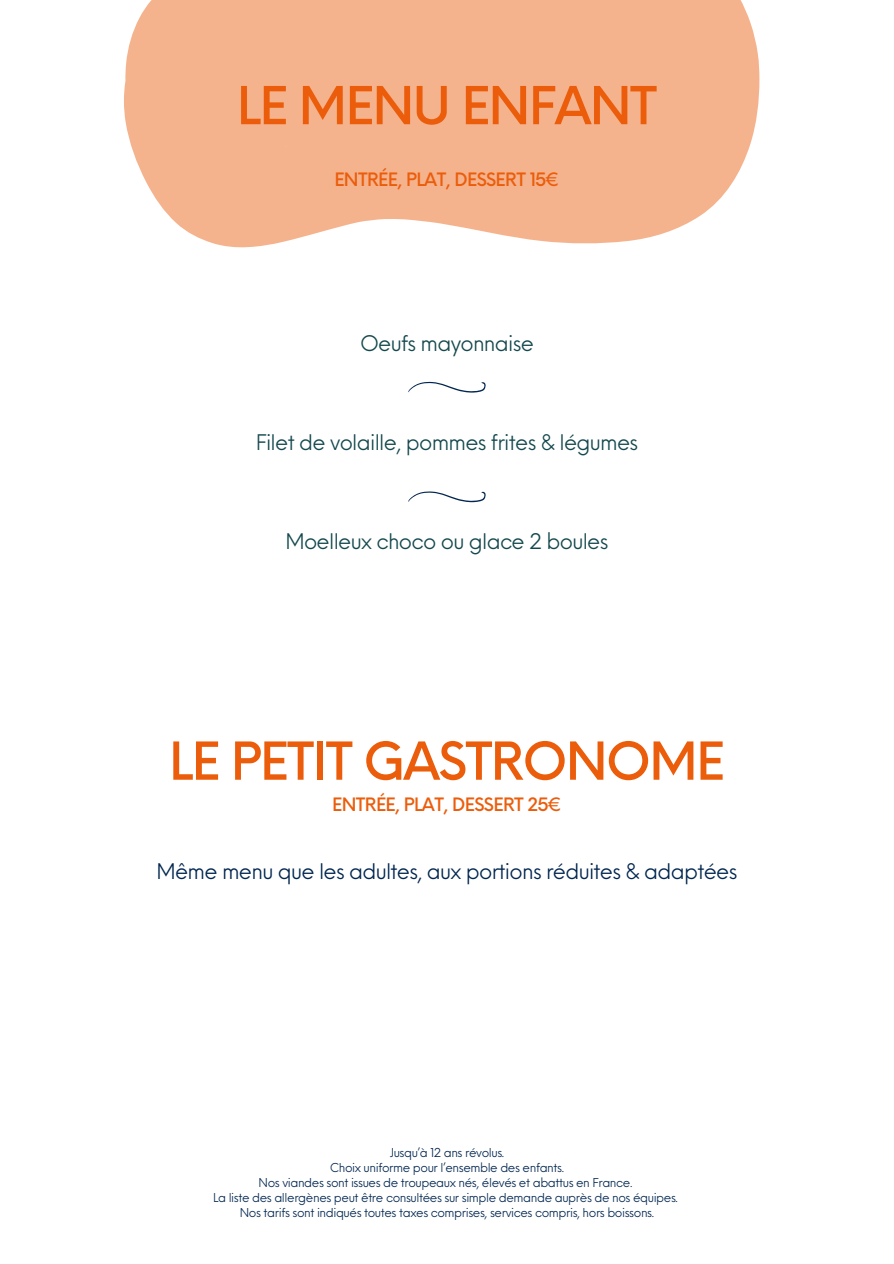
<style>
.page{position:relative;width:894px;height:1264px;background:#fff}
.page>*{position:absolute;margin:0;border:0;box-sizing:border-box;transform-origin:0 0}
.t1{font:500 51px "Neue Einstellung";letter-spacing:-.035em;color:#eb5d0b}
.t2{font:21px "Neue Einstellung";letter-spacing:-.035em;color:#13484d}
.t3{font:21px "Neue Einstellung";letter-spacing:-.035em;color:#012650}
.t4{font:500 18px "Neue Einstellung";letter-spacing:-.035em;color:#eb5d0b}
.t5{font:12px "Neue Einstellung";letter-spacing:-.035em;color:#012650}
</style>
<div class="page">
<svg style="left:408px;top:381px;width:77px;height:12px"></svg>
<svg style="left:408px;top:491px;width:77px;height:11px"></svg>
<svg style="left:124px;top:0;width:635px;height:247px;fill:#f5b38d"></svg>
<div style="left:223px;top:0;width:512px;height:236px;background:#f5b38d"></div>
<svg style="left:274px;top:221px;width:6px;height:3px"></svg>
<svg style="left:749px;top:19px;width:2px;height:7px"></svg>
<h2 class="t1" style="left:237px;top:60px;width:421px">LE MENU ENFANT</h2>
<h2 class="t4" style="left:334px;top:164px;width:227px">ENTRÉE, PLAT, DESSERT 15€</h2>
<p class="t2" style="left:360px;top:325px;width:175px">Oeufs mayonnaise</p>
<h1 class="t2" style="left:256px;top:424px;width:384px">Filet de volaille, pommes frites &amp; légumes</h1>
<h3 class="t2" style="left:285px;top:523px;width:324px">Moelleux choco ou glace 2 boules</h3>
<h2 class="t1" style="left:169px;top:715px;width:557px">LE PETIT GASTRONOME</h2>
<p class="t4" style="left:332px;top:787px;width:231px">ENTRÉE, PLAT, DESSERT 25€</p>
<p class="t3" style="left:156px;top:852px;width:582px">Même menu que les adultes, aux portions réduites &amp; adaptées</p>
<h1 class="t5" style="left:389px;top:1141px;width:116px">Jusqu’à 12 ans révolus.</h1>
<h3 class="t5" style="left:330px;top:1156px;width:235px">Choix uniforme pour l’ensemble des enfants.</h3>
<h2 class="t5" style="left:258px;top:1171px;width:375px">Nos viandes sont issues de troupeaux nés, élevés et abattus en France.</h2>
<p class="t5" style="left:213px;top:1186px;width:466px">La liste des allergènes peut être consultées sur simple demande auprès de nos équipes.</p>
<p class="t5" style="left:240px;top:1201px;width:415px">Nos tarifs sont indiqués toutes taxes comprises, services compris, hors boissons.</p>
</div>
